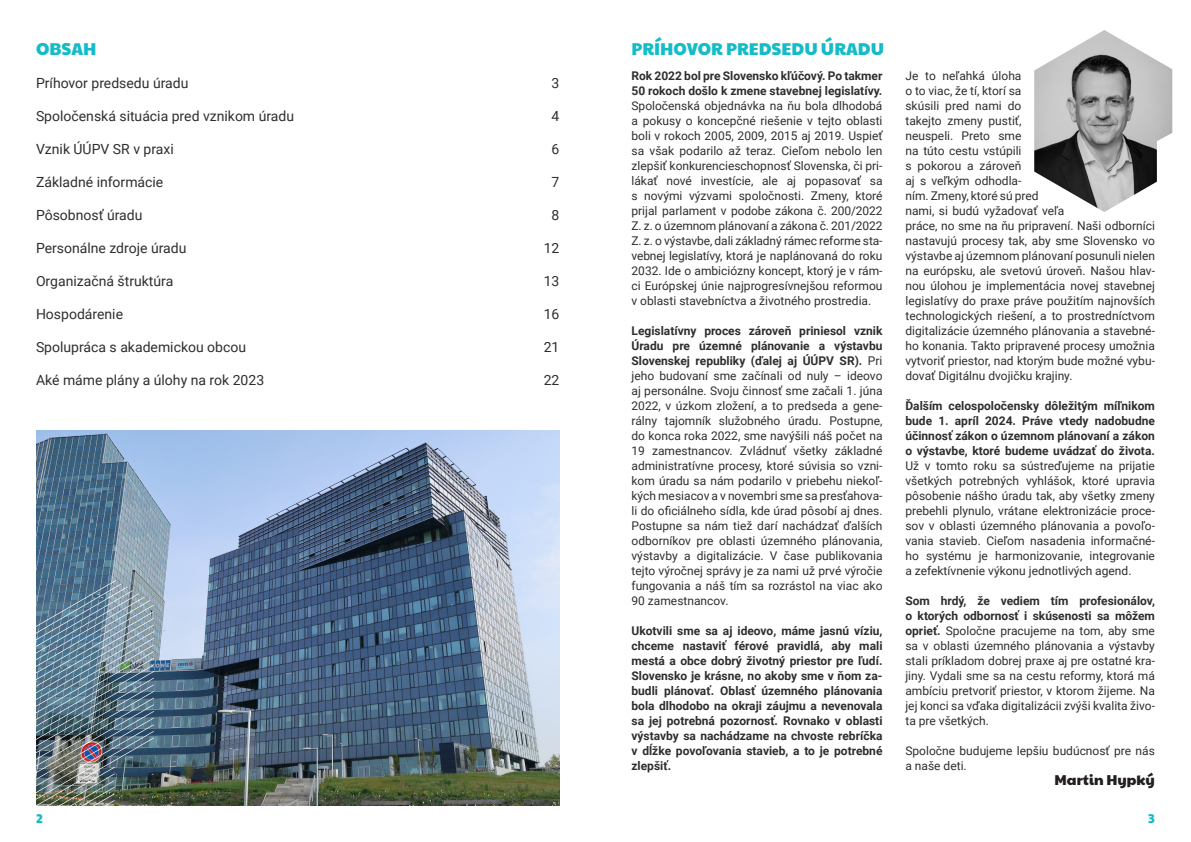
<style>
.page{position:relative;width:1191px;height:842px;background:#fff}
.page>*{position:absolute;margin:0;border:0;box-sizing:border-box;transform-origin:0 0}
.Nadpis_1{font:16.8px "Paytone One";color:#14bcc8}
.t1{font:14px "Roboto";color:#2e2e2e}
.t2{font:14px "Paytone One";color:#231f20}
.t3{font:13px "Paytone One";color:#14bcc7}
.Základný_text{font:12px/15px "Roboto";color:#2e2e2e;text-align:justify}
.Základný_text-2{font:700 12px/15px "Roboto";color:#2e2e2e}
.s1{font-weight:700}
</style>
<div class="page">
<img style="left:36px;top:430px;width:523px;height:376px">
<img style="left:36px;top:580px;width:118px;height:226px">
<img style="left:1034px;top:30px;width:138px;height:182px">
<p class="Nadpis_1" style="left:36px;top:33px;width:62px">OBSAH</p>
<p class="t1" style="left:36px;top:73px;width:154px">Príhovor predsedu úradu</p>
<p class="t1" style="left:551px;top:73px;width:9px">3</p>
<p class="t1" style="left:36px;top:106px;width:260px">Spoločenská situácia pred vznikom úradu</p>
<p class="t1" style="left:551px;top:106px;width:9px">4</p>
<p class="t1" style="left:36px;top:139px;width:139px">Vznik ÚÚPV SR v praxi</p>
<p class="t1" style="left:551px;top:139px;width:9px">6</p>
<p class="t1" style="left:36px;top:172px;width:129px">Základné informácie</p>
<p class="t1" style="left:551px;top:172px;width:9px">7</p>
<p class="t1" style="left:36px;top:205px;width:108px">Pôsobnosť úradu</p>
<p class="t1" style="left:551px;top:205px;width:9px">8</p>
<p class="t1" style="left:36px;top:238px;width:152px">Personálne zdroje úradu</p>
<p class="t1" style="left:544px;top:238px;width:17px">12</p>
<p class="t1" style="left:36px;top:271px;width:139px">Organizačná štruktúra</p>
<p class="t1" style="left:544px;top:271px;width:17px">13</p>
<p class="t1" style="left:36px;top:304px;width:89px">Hospodárenie</p>
<p class="t1" style="left:544px;top:304px;width:17px">16</p>
<p class="t1" style="left:36px;top:337px;width:212px">Spolupráca s akademickou obcou</p>
<p class="t1" style="left:544px;top:337px;width:17px">21</p>
<p class="t1" style="left:36px;top:370px;width:230px">Aké máme plány a úlohy na rok 2023</p>
<p class="t1" style="left:544px;top:370px;width:17px">22</p>
<p class="Nadpis_1" style="left:631px;top:33px;width:254px">PRÍHOVOR PREDSEDU ÚRADU</p>
<p class="Základný_text-2" style="left:631px;top:68px;width:252px">Rok 2022 bol pre Slovensko kľúčový. Po takmer<br>50 rokoch došlo k zmene stavebnej legislatívy.</p>
<p class="Základný_text" style="left:631px;top:98px;width:252px">Spoločenská objednávka na ňu bola dlhodobá a pokusy o koncepčné riešenie v tejto oblasti boli v rokoch 2005, 2009, 2015 aj 2019. Uspieť sa však podarilo až teraz. Cieľom nebolo len zlepšiť konkurencieschopnosť Slovenska, či pri&shy;lákať nové investície, ale aj popasovať sa s novými výzvami spoločnosti. Zmeny, ktoré prijal parlament v podobe zákona č. 200/2022<br>Z. z. o územnom plánovaní a zákona č. 201/2022<br>Z. z. o výstavbe, dali základný rámec reforme sta&shy;vebnej legislatívy, ktorá je naplánovaná do roku 2032. Ide o ambiciózny koncept, ktorý je v rám&shy;ci Európskej únie najprogresívnejšou reformou v oblasti stavebníctva a životného prostredia.</p>
<p class="Základný_text" style="left:631px;top:323px;width:252px"><span class="s1">Legislatívny proces zároveň priniesol vznik Úradu pre územné plánovanie a výstavbu Slovenskej republiky (ďalej aj ÚÚPV SR).</span> Pri jeho budovaní sme začínali od nuly – ideovo aj personálne. Svoju činnosť sme začali 1. júna 2022, v úzkom zložení, a to predseda a gene&shy;rálny tajomník služobného úradu. Postupne, do konca roka 2022, sme navýšili náš počet na 19 zamestnancov. Zvládnuť všetky základné administratívne procesy, ktoré súvisia so vzni&shy;kom úradu sa nám podarilo v priebehu niekoľ&shy;kých mesiacov a v novembri sme sa presťahova&shy;li do oficiálneho sídla, kde úrad pôsobí aj dnes.<br>Postupne sa nám tiež darí nachádzať ďalších odborníkov pre oblasti územného plánovania, výstavby a digitalizácie. V čase publikovania tejto výročnej správy je za nami už prvé výročie fungovania a náš tím sa rozrástol na viac ako 90 zamestnancov.</p>
<p class="Základný_text-2" style="left:631px;top:623px;width:252px;text-align:justify">Ukotvili sme sa aj ideovo, máme jasnú víziu, chceme nastaviť férové pravidlá, aby mali mestá a obce dobrý životný priestor pre ľudí.<br>Slovensko je krásne, no akoby sme v ňom za&shy;budli plánovať. Oblasť územného plánovania bola dlhodobo na okraji záujmu a nevenovala sa jej potrebná pozornosť. Rovnako v oblasti výstavby sa nachádzame na chvoste rebríčka v dĺžke povoľovania stavieb, a to je potrebné zlepšiť.</p>
<p class="Základný_text" style="left:905px;top:68px;width:251px;text-align:left">Je to neľahká úloha<br>o to viac, že tí, ktorí sa<br>skúsili pred nami do<br>takejto zmeny pustiť,<br>neuspeli. Preto sme<br>na túto cestu vstúpili<br>s pokorou a zároveň<br>aj s veľkým odhodla-<br>ním. Zmeny, ktoré sú pred<br>nami, si budú vyžadovať veľa<br>práce, no sme na ňu pripravení. Naši odborníci nastavujú procesy tak, aby sme Slovensko vo výstavbe aj územnom plánovaní posunuli nielen na európsku, ale svetovú úroveň. Našou hlav&shy;nou úlohou je implementácia novej stavebnej legislatívy do praxe práve použitím najnovších technologických riešení, a to prostredníctvom digitalizácie územného plánovania a stavebné&shy;ho konania. Takto pripravené procesy umožnia vytvoriť priestor, nad ktorým bude možné vybu&shy;dovať Digitálnu dvojičku krajiny.</p>
<p class="Základný_text" style="left:905px;top:398px;width:251px"><span class="s1">Ďalším celospoločensky dôležitým míľnikom bude 1. apríl 2024. Práve vtedy nadobudne účinnosť zákon o územnom plánovaní a zákon o výstavbe, ktoré budeme uvádzať do života.<br></span>Už v tomto roku sa sústreďujeme na prijatie všetkých potrebných vyhlášok, ktoré upravia pôsobenie nášho úradu tak, aby všetky zmeny prebehli plynulo, vrátane elektronizácie proce&shy;sov v oblasti územného plánovania a povoľo&shy;vania stavieb. Cieľom nasadenia informačné&shy;ho systému je harmonizovanie, integrovanie a zefektívnenie výkonu jednotlivých agend.</p>
<p class="Základný_text" style="left:905px;top:593px;width:251px"><span class="s1">Som hrdý, že vediem tím profesionálov, o ktorých odbornosť i skúsenosti sa môžem oprieť.</span> Spoločne pracujeme na tom, aby sme sa v oblasti územného plánovania a výstavby stali príkladom dobrej praxe aj pre ostatné kra&shy;jiny. Vydali sme sa na cestu reformy, ktorá má ambíciu pretvoriť priestor, v ktorom žijeme. Na jej konci sa vďaka digitalizácii zvýši kvalita živo&shy;ta pre všetkých.</p>
<p class="Základný_text" style="left:905px;top:743px;width:251px">Spoločne budujeme lepšiu budúcnosť pre nás a naše deti.</p>
<p class="t2" style="left:1054px;top:767px;width:102px">Martin Hypký</p>
<p class="t3" style="left:36px;top:807px;width:8px">2</p>
<p class="t3" style="left:1148px;top:807px;width:8px">3</p>
</div>
